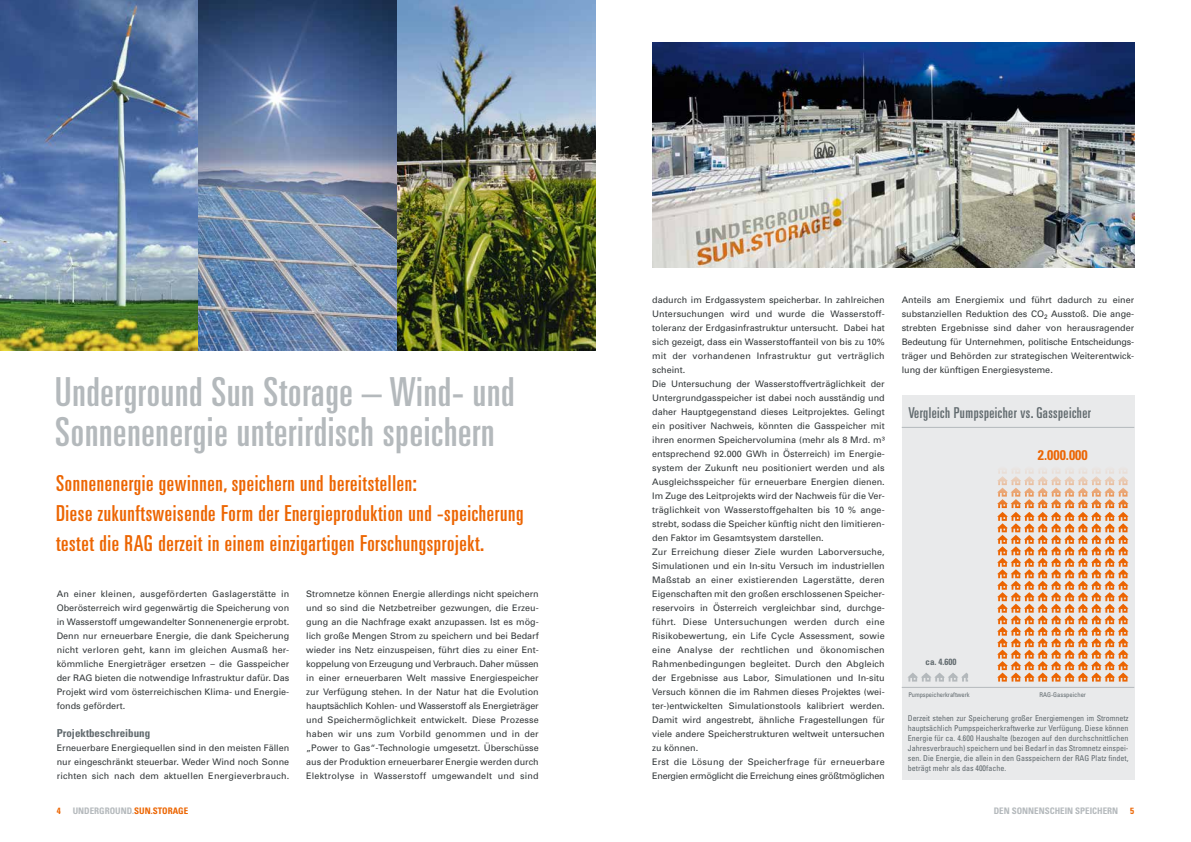
<style>
.page{position:relative;width:1191px;height:842px;background:#fff}
.page>*{position:absolute;margin:0;border:0;box-sizing:border-box;transform-origin:0 0}
.t1{font:ultra-condensed 40px/40px "Univers";letter-spacing:.02em;color:#b4b9bc}
.t2{font:ultra-condensed 22px/30px "Univers";letter-spacing:.03em;color:#ec6502}
.t3{font:ultra-condensed 15px "Univers";letter-spacing:.03em;color:#616a6e}
.t4{font:700 condensed 14px "Univers";color:#ec6502}
.t5{font:700 condensed 11px "Univers";color:#616a6e}
.t6{font:9px/14px "Univers";color:#33383a;text-align:justify}
.t7{font:700 condensed 9px "Univers";color:#b4b9bc}
.t8{font:700 condensed 9px "Univers";color:#616a6e}
.t9{font:700 condensed 9px "Univers";color:#ec6502}
.t10{font:condensed 8px/10px "Univers";color:#616a6e;text-align:justify}
.t11{font:condensed 6.5px "Univers";letter-spacing:-.01em;color:#616a6e}
.s1{color:#ec6502}
</style>
<div class="page">
<div style="left:901px;top:395px;width:233px;height:385px;background:#e9eaeb"></div>
<svg style="left:908px;top:673px;width:60px;height:8px"></svg>
<svg style="left:997px;top:469px;width:131px;height:212px"></svg>
<img style="left:0;top:0;width:595px;height:350px">
<img style="left:652px;top:43px;width:482px;height:225px">
<hr style="left:901px;top:687px;width:233px;height:1px;background:#b4b9bc">
<hr style="left:901px;top:427px;width:233px;height:1px;background:#b4b9bc">
<h1 class="t1" style="left:55px;top:371px;width:461px">Underground Sun Storage – Wind- und<br>Sonnenenergie unterirdisch speichern</h1>
<h2 class="t2" style="left:56px;top:468px;width:469px">Sonnenenergie gewinnen, speichern und bereitstellen:<br>Diese zukunftsweisende Form der Energieproduktion und -speicherung testet die RAG derzeit in einem einzigartigen Forschungsprojekt.</h2>
<p class="t6" style="left:57px;top:587px;width:234px">An einer kleinen, ausgeförderten Gaslagerstätte in Oberösterreich wird gegenwärtig die Speicherung von in Wasserstoff umgewandelter Sonnenenergie erprobt.<br>Denn nur erneuerbare Energie, die dank Speicherung nicht verloren geht, kann im gleichen Ausmaß her&shy;kömmliche Energieträger ersetzen – die Gasspeicher der RAG bieten die notwendige Infrastruktur dafür. Das Projekt wird vom österreichischen Klima- und Energie&shy;fonds gefördert.</p>
<p class="t5" style="left:57px;top:726px;width:95px">Projektbeschreibung</p>
<p class="t6" style="left:57px;top:741px;width:234px">Erneuerbare Energiequellen sind in den meisten Fällen nur eingeschränkt steuerbar. Weder Wind noch Sonne richten sich nach dem aktuellen Energieverbrauch.</p>
<p class="t6" style="left:306px;top:587px;width:234px">Stromnetze können Energie allerdings nicht speichern und so sind die Netzbetreiber gezwungen, die Erzeu&shy;gung an die Nachfrage exakt anzupassen. Ist es mög&shy;lich große Mengen Strom zu speichern und bei Bedarf wieder ins Netz einzuspeisen, führt dies zu einer Ent&shy;koppelung von Erzeugung und Verbrauch. Daher müssen in einer erneuerbaren Welt massive Energiespeicher zur Verfügung stehen. In der Natur hat die Evolution hauptsächlich Kohlen- und Wasserstoff als Energieträger und Speichermöglichkeit entwickelt. Diese Prozesse haben wir uns zum Vorbild genommen und in der „Power to Gas“-Technologie umgesetzt. Überschüsse aus der Produktion erneuerbarer Energie werden durch Elektrolyse in Wasserstoff umgewandelt und sind</p>
<p class="t6" style="left:652px;top:293px;width:234px;text-align:left">dadurch im Erdgassystem speicherbar. In zahlreichen Untersuchungen wird und wurde die Wasserstoff&shy;toleranz der Erdgasinfrastruktur untersucht. Dabei hat sich gezeigt, dass ein Wasserstoffanteil von bis zu 10% mit der vorhandenen Infrastruktur gut verträglich scheint.<br>Die Untersuchung der Wasserstoffverträglichkeit der Untergrundgasspeicher ist dabei noch ausständig und daher Hauptgegenstand dieses Leitprojektes. Gelingt ein positiver Nachweis, könnten die Gasspeicher mit ihren enormen Speichervolumina (mehr als 8 Mrd. m³ entsprechend 92.000 GWh in Österreich) im Energie&shy;system der Zukunft neu positioniert werden und als Ausgleichsspeicher für erneuerbare Energien dienen.<br>Im Zuge des Leitprojekts wird der Nachweis für die Ver&shy;träglichkeit von Wasserstoffgehalten bis 10 % ange&shy;strebt, sodass die Speicher künftig nicht den limitieren&shy;den Faktor im Gesamtsystem darstellen.<br>Zur Erreichung dieser Ziele wurden Laborversuche, Simulationen und ein In-situ Versuch im industriellen Maßstab an einer existierenden Lagerstätte, deren Eigenschaften mit den großen erschlossenen Speicher&shy;reservoirs in Österreich vergleichbar sind, durchge&shy;führt. Diese Untersuchungen werden durch eine Risikobewertung, ein Life Cycle Assessment, sowie eine Analyse der rechtlichen und ökonomischen Rahmenbedingungen begleitet. Durch den Abgleich der Ergebnisse aus Labor, Simulationen und In-situ Versuch können die im Rahmen dieses Projektes (wei&shy;ter-)entwickelten Simulationstools kalibriert werden.<br>Damit wird angestrebt, ähnliche Fragestellungen für viele andere Speicherstrukturen weltweit untersuchen zu können.<br>Erst die Lösung der Speicherfrage für erneuerbare Energien ermöglicht die Erreichung eines größtmöglichen</p>
<p class="t6" style="left:901px;top:293px;width:234px">Anteils am Energiemix und führt dadurch zu einer substanziellen Reduktion des CO<sub>2</sub> Ausstoß. Die ange&shy;strebten Ergebnisse sind daher von herausragender Bedeutung für Unternehmen, politische Entscheidungs&shy;träger und Behörden zur strategischen Weiterentwick&shy;lung der künftigen Energiesysteme.</p>
<h3 class="t3" style="left:908px;top:404px;width:184px">Vergleich Pumpspeicher vs. Gasspeicher</h3>
<h3 class="t4" style="left:1038px;top:447px;width:51px">2.000.000</h3>
<p class="t8" style="left:925px;top:656px;width:32px">ca. 4.600</p>
<p class="t11" style="left:1039px;top:691px;width:48px">RAG-Gasspeicher</p>
<p class="t11" style="left:908px;top:691px;width:63px">Pumpspeicherkraftwerk</p>
<p class="t10" style="left:908px;top:713px;width:222px">Derzeit stehen zur Speicherung großer Energiemengen im Stromnetz hauptsächlich Pumpspeicherkraftwerke zur Verfügung. Diese können Energie für ca. 4.600 Haushalte (bezogen auf den durchschnittlichen Jahresverbrauch) speichern und bei Bedarf in das Stromnetz einspei&shy;sen. Die Energie, die allein in den Gasspeichern der RAG Platz findet, beträgt mehr als das 400fache.</p>
<p class="t9" style="left:57px;top:805px;width:5px">4</p>
<p class="t7" style="left:73px;top:805px;width:117px">UNDERGROUND.<span class="s1">SUN.STORAGE</span></p>
<p class="t7" style="left:993px;top:805px;width:126px">DEN SONNENSCHEIN SPEICHERN</p>
<p class="t9" style="left:1130px;top:805px;width:5px">5</p>
</div>
